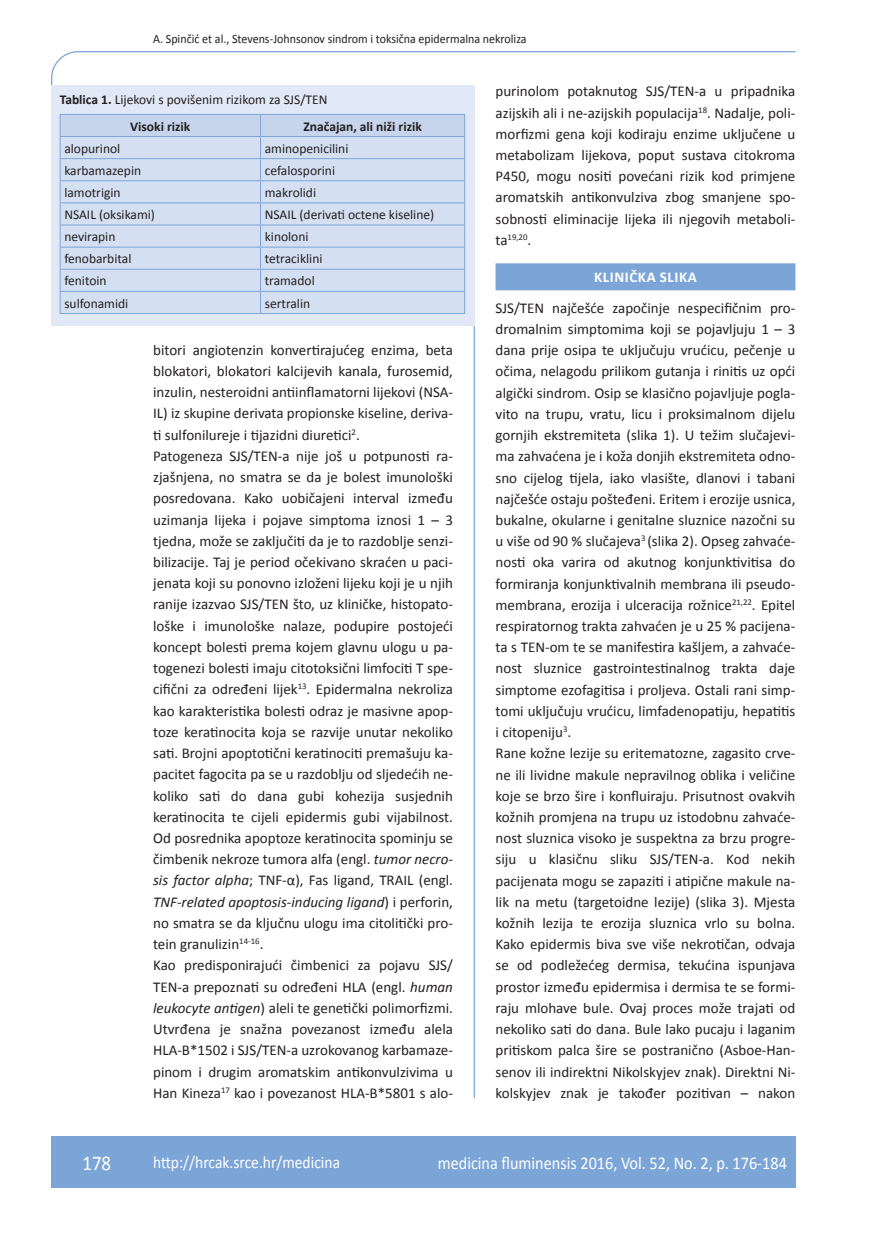
<style>
.page{position:relative;width:872px;height:1234px;background:#fff}
.page>*{position:absolute;margin:0;border:0;box-sizing:border-box;transform-origin:0 0}
.t1{font:21px "Calibri";color:#fff;scale:.9 1}
.t2{font:18px "Calibri";color:#fff;scale:.9 1}
.t3{font:17.25px "Calibri";color:#fff;scale:.9 1}
.t4{font:15px/21.1px "Calibri";color:#231f20}
.t5{font:700 15px "Calibri";letter-spacing:.04em;color:#fff}
.t6{font:13.5px/26.7px "Calibri";color:#231f20}
.t7{font:700 13.5px "Calibri";color:#231f20}
.t8{font:12.75px "Calibri";color:#231f20;scale:.94 1}
.t9{font:8.7px "Calibri";color:#231f20}
.s1{font-weight:700}
.s2{font-style:italic}
.s3{font-size:15px}
</style>
<div class="page">
<svg style="left:51px;top:51px;width:745px;height:275px"></svg>
<hr style="left:473px;top:325px;width:2px;height:772px;background:#7ca5d7">
<div style="left:51px;top:1135px;width:744px;height:51px;background:#7ca5d7"></div>
<div style="left:495px;top:263px;width:300px;height:27px;background:#7ca5d7"></div>
<div style="left:51px;top:85px;width:423px;height:240px;background:#e1e9f6"></div>
<svg style="left:60px;top:114px;width:405px;height:199px"></svg>
<hr style="left:60px;top:313px;width:200px;height:1px;background:#7ca5d7">
<hr style="left:260px;top:313px;width:205px;height:1px;background:#7ca5d7">
<p class="t8" style="left:153px;top:30px;width:399px">A. Spinčić et al., Stevens-Johnsonov sindrom i toksična epidermalna nekroliza</p>
<p class="t6" style="left:130px;top:85px;width:199px;text-indent:-71px"><span class="s1">Tablica 1.</span> Lijekovi s povišenim rizikom za SJS/TEN<br><span class="s1">Visoki rizik</span></p>
<p class="t7" style="left:303px;top:118px;width:120px">Značajan, ali niži rizik</p>
<p class="t6" style="left:64px;top:134px;width:57px">alopurinol</p>
<p class="t6" style="left:265px;top:134px;width:85px">aminopenicilini</p>
<p class="t6" style="left:64px;top:156px;width:78px">karbamazepin</p>
<p class="t6" style="left:265px;top:156px;width:72px">cefalosporini</p>
<p class="t6" style="left:64px;top:178px;width:58px">lamotrigin</p>
<p class="t6" style="left:265px;top:178px;width:53px">makrolidi</p>
<p class="t6" style="left:64px;top:200px;width:92px">NSAIL (oksikami)</p>
<p class="t6" style="left:265px;top:200px;width:171px">NSAIL (derivati octene kiseline)</p>
<p class="t6" style="left:64px;top:223px;width:53px">nevirapin</p>
<p class="t6" style="left:265px;top:223px;width:45px">kinoloni</p>
<p class="t6" style="left:64px;top:245px;width:69px">fenobarbital</p>
<p class="t6" style="left:265px;top:245px;width:59px">tetraciklini</p>
<p class="t6" style="left:64px;top:267px;width:44px">fenitoin</p>
<p class="t6" style="left:265px;top:267px;width:51px">tramadol</p>
<p class="t6" style="left:64px;top:289px;width:66px">sulfonamidi</p>
<p class="t6" style="left:265px;top:289px;width:47px">sertralin</p>
<p class="t4" style="left:153px;top:338px;width:301px">bitori angiotenzin konvertirajućeg enzima, beta blokatori, blokatori kalcijevih kanala, furosemid, inzulin, nesteroidni antiinflamatorni lijekovi (NSA-IL) iz skupine derivata propionske kiseline, deriva&shy;ti sulfonilureje i tijazidni diuretici<sup>2</sup>.<br>Patogeneza SJS/TEN-a nije još u potpunosti ra&shy;zjašnjena, no smatra se da je bolest imunološki posredovana. Kako uobičajeni interval između uzimanja lijeka i pojave simptoma iznosi 1 – 3 tjedna, može se zaključiti da je to razdoblje senzi&shy;bilizacije. Taj je period očekivano skraćen u paci&shy;jenata koji su ponovno izloženi lijeku koji je u njih ranije izazvao SJS/TEN što, uz kliničke, histopato&shy;loške i imunološke nalaze, podupire postojeći koncept bolesti prema kojem glavnu ulogu u pa&shy;togenezi bolesti imaju citotoksični limfociti T spe&shy;cifični za određeni lijek<sup>13</sup>. Epidermalna nekroliza kao karakteristika bolesti odraz je masivne apop&shy;toze keratinocita koja se razvije unutar nekoliko sati. Brojni apoptotični keratinociti premašuju ka&shy;pacitet fagocita pa se u razdoblju od sljedećih ne&shy;koliko sati do dana gubi kohezija susjednih keratinocita te cijeli epidermis gubi vijabilnost.<br>Od posrednika apoptoze keratinocita spominju se čimbenik nekroze tumora alfa (engl. <span class="s2">tumor necro&shy;sis factor alpha</span>; TNF-α), Fas ligand, TRAIL (engl.<br><span class="s2">TNF-related apoptosis-inducing ligand</span>) i perforin, no smatra se da ključnu ulogu ima citolitički pro&shy;tein granulizin<sup>14-16</sup>.<br>Kao predisponirajući čimbenici za pojavu SJS/ TEN-a prepoznati su određeni HLA (engl. <span class="s2">human leukocyte antigen</span>) aleli te genetički polimorfizmi.<br>Utvrđena je snažna povezanost između alela HLA-B*1502 i SJS/TEN-a uzrokovanog karbamaze&shy;pinom i drugim aromatskim antikonvulzivima u Han Kineza<sup>17</sup> kao i povezanost HLA-B*5801 s alo-</p>
<p class="t4" style="left:495px;top:80px;width:301px;text-align:justify">purinolom potaknutog SJS/TEN-a u pripadnika azijskih ali i ne-azijskih populacija<sup>18</sup>. Nadalje, poli&shy;morfizmi gena koji kodiraju enzime uključene u metabolizam lijekova, poput sustava citokroma P450, mogu nositi povećani rizik kod primjene aromatskih antikonvulziva zbog smanjene spo&shy;sobnosti eliminacije lijeka ili njegovih metaboli-</p>
<p class="t9" style="left:495px;top:231px;width:37px"><span class="s3">ta</span>19,20<span class="s3">.</span></p>
<p class="t5" style="left:594px;top:268px;width:104px">KLINIČKA SLIKA</p>
<p class="t4" style="left:495px;top:296px;width:301px">SJS/TEN najčešće započinje nespecifičnim pro&shy;dromalnim simptomima koji se pojavljuju 1 – 3 dana prije osipa te uključuju vrućicu, pečenje u očima, nelagodu prilikom gutanja i rinitis uz opći algički sindrom. Osip se klasično pojavljuje pogla&shy;vito na trupu, vratu, licu i proksimalnom dijelu gornjih ekstremiteta (slika 1). U težim slučajevi&shy;ma zahvaćena je i koža donjih ekstremiteta odno&shy;sno cijelog tijela, iako vlasište, dlanovi i tabani najčešće ostaju pošteđeni. Eritem i erozije usnica, bukalne, okularne i genitalne sluznice nazočni su u više od 90 % slučajeva<sup>3</sup> (slika 2). Opseg zahvaće&shy;nosti oka varira od akutnog konjunktivitisa do formiranja konjunktivalnih membrana ili pseudo&shy;membrana, erozija i ulceracija rožnice<sup>21,22</sup>. Epitel respiratornog trakta zahvaćen je u 25 % pacijena&shy;ta s TEN-om te se manifestira kašljem, a zahvaće&shy;nost sluznice gastrointestinalnog trakta daje simptome ezofagitisa i proljeva. Ostali rani simp&shy;tomi uključuju vrućicu, limfadenopatiju, hepatitis i citopeniju<sup>3</sup>.<br>Rane kožne lezije su eritematozne, zagasito crve&shy;ne ili lividne makule nepravilnog oblika i veličine koje se brzo šire i konfluiraju. Prisutnost ovakvih kožnih promjena na trupu uz istodobnu zahvaće&shy;nost sluznica visoko je suspektna za brzu progre&shy;siju u klasičnu sliku SJS/TEN-a. Kod nekih pacijenata mogu se zapaziti i atipične makule na&shy;lik na metu (targetoidne lezije) (slika 3). Mjesta kožnih lezija te erozija sluznica vrlo su bolna.<br>Kako epidermis biva sve više nekrotičan, odvaja se od podležećeg dermisa, tekućina ispunjava prostor između epidermisa i dermisa te se formi&shy;raju mlohave bule. Ovaj proces može trajati od nekoliko sati do dana. Bule lako pucaju i laganim pritiskom palca šire se postranično (Asboe-Han&shy;senov ili indirektni Nikolskyjev znak). Direktni Ni&shy;kolskyjev znak je također pozitivan – nakon</p>
<h1 class="t1" style="left:82px;top:1149px;width:33px">178</h1>
<p class="t3" style="left:153px;top:1150px;width:209px">http://hrcak.srce.hr/medicina</p>
<p class="t2" style="left:438px;top:1151px;width:389px">medicina fluminensis 2016, Vol. 52, No. 2, p. 176-184</p>
</div>
